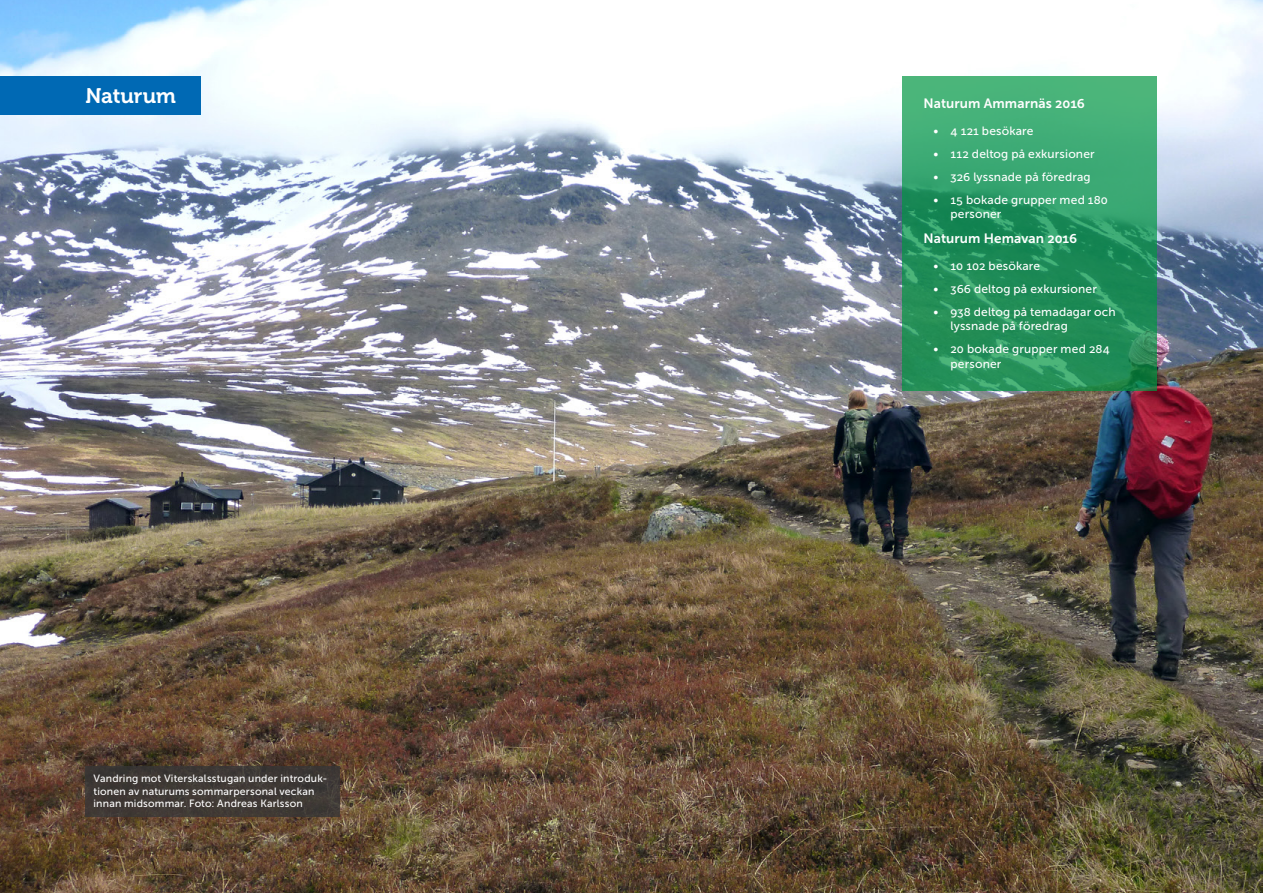
<style>
.page{position:relative;width:1263px;height:893px;background:#fff}
.page>*{position:absolute;margin:0;border:0;box-sizing:border-box;transform-origin:0 0}
.t1{font:21px "Museo 700";letter-spacing:-.005em;color:#fff}
.t2{font:13.5px "Museo Sans 700";letter-spacing:.005em;color:#fff}
.t3{font:12px/14.4px "Museo Sans 500";letter-spacing:.015em;color:#fff}
.t4{font:10.5px/12.6px "Museo Sans 500";letter-spacing:.02em;color:#fff}
</style>
<div class="page">
<img style="left:0;top:0;width:1263px;height:893px">
<div style="left:0;top:77px;width:200px;height:38px;background:#0069b4"></div>
<svg style="left:902px;top:77px;width:255px;height:314px;background:#2e9b65"></svg>
<div style="left:85px;top:766px;width:254px;height:50px;background:#3f3835"></div>
<h1 class="t1" style="left:85px;top:84px;width:92px">Naturum</h1>
<p class="t4" style="left:94px;top:772px;width:235px">Vandring mot Viterskalsstugan under introduk&shy;tionen av naturums sommarpersonal veckan innan midsommar. Foto: Andreas Karlsson</p>
<p class="t2" style="left:923px;top:96px;width:163px">Naturum Ammarnäs 2016</p>
<p class="t3" style="left:933px;top:124px;width:101px">• 4 121 besökare</p>
<p class="t3" style="left:933px;top:147px;width:163px">• 112 deltog på exkursioner</p>
<p class="t3" style="left:933px;top:170px;width:159px">• 326 lyssnade på föredrag</p>
<p class="t3" style="left:950px;top:193px;width:159px;text-indent:-17px">• 15 bokade grupper med 180 personer</p>
<p class="t2" style="left:923px;top:231px;width:155px">Naturum Hemavan 2016</p>
<p class="t3" style="left:933px;top:259px;width:108px">• 10 102 besökare</p>
<p class="t3" style="left:933px;top:282px;width:165px">• 366 deltog på exkursioner</p>
<p class="t3" style="left:950px;top:305px;width:167px;text-indent:-17px">• 938 deltog på temadagar och lyssnade på föredrag</p>
<p class="t3" style="left:950px;top:342px;width:161px;text-indent:-17px">• 20 bokade grupper med 284 personer</p>
</div>
